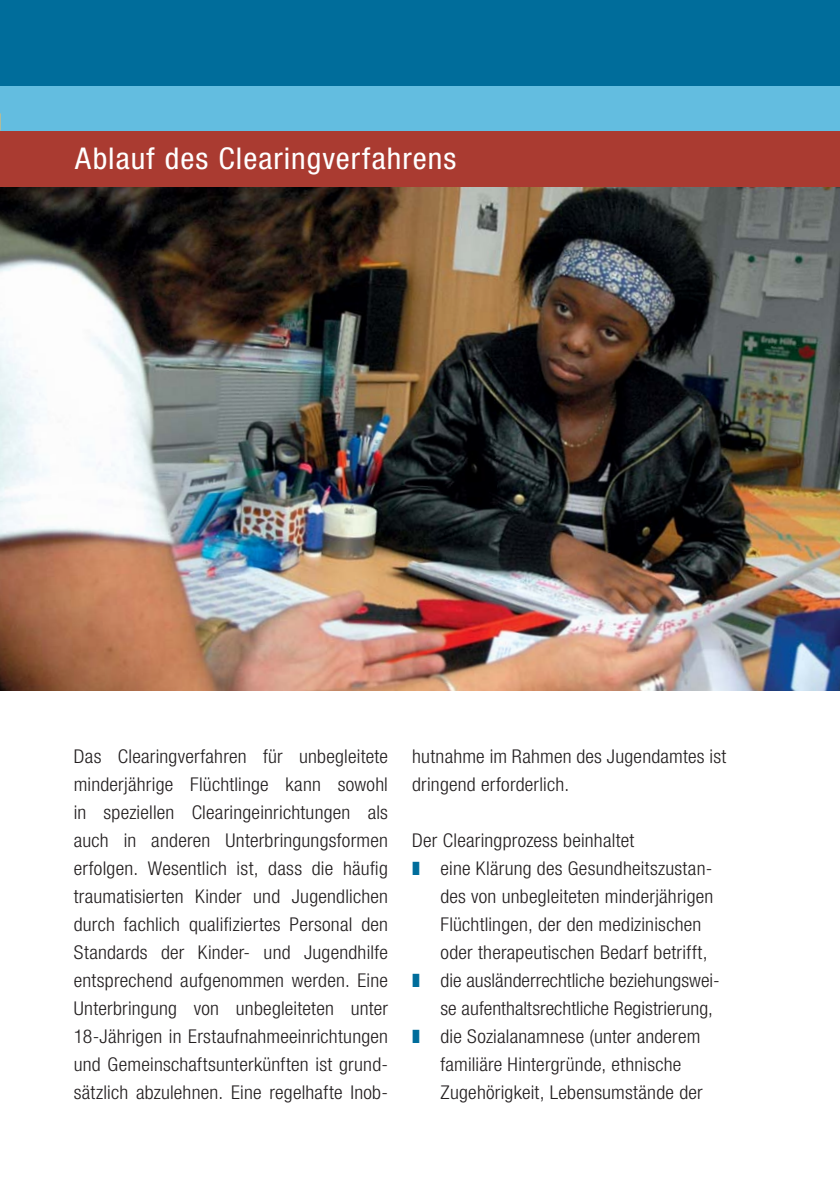
<style>
.page{position:relative;width:840px;height:1191px;background:#fff}
.page>*{position:absolute;margin:0;border:0;box-sizing:border-box;transform-origin:0 0}
.t1{font:condensed 30px "Helvetica Neue LT Com";letter-spacing:.035em;color:#fff;scale:1.05 1}
.t2{font:300 condensed 19px/28px "Helvetica Neue LT Com";letter-spacing:.01em;color:#231f20;text-align:justify;scale:1.05 1}
.t3{font:300 condensed 19px "Helvetica Neue LT";letter-spacing:.01em;color:#231f20;scale:1.05 1}
.s1{color:#006d9b}
</style>
<div class="page">
<img style="left:0;top:187px;width:839px;height:503px">
<div style="left:0;top:130px;width:839px;height:57px;background:#aa3b31"></div>
<div style="left:0;top:0;width:839px;height:130px;background:#63bde0"></div>
<div style="left:0;top:0;width:839px;height:85px;background:#006d9b"></div>
<h1 class="t1" style="left:75px;top:147px;width:364px">Ablauf des Clearingverfahrens</h1>
<p class="t2" style="left:74px;top:743px;width:301px">Das Clearingverfahren für unbegleitete minderjährige Flüchtlinge kann sowohl in speziellen Clearingeinrichtungen als auch in anderen Unterbringungsformen erfolgen. Wesentlich ist, dass die häufig traumatisierten Kinder und Jugendlichen durch fachlich qualifiziertes Personal den Standards der Kinder- und Jugendhilfe entsprechend aufgenommen werden. Eine Unterbringung von unbegleiteten unter 18-Jährigen in Erstaufnahmeeinrichtungen und Gemeinschaftsunterkünften ist grund&shy;sätzlich abzulehnen. Eine regelhafte Inob-</p>
<p class="t2" style="left:412px;top:743px;width:300px">hutnahme im Rahmen des Jugendamtes ist dringend erforderlich.</p>
<p class="t2" style="left:412px;top:827px;width:213px">Der Clearingprozess beinhaltet</p>
<p class="t3" style="left:412px;top:861px;width:287px"><span class="s1">❚</span> eine Klärung des Gesundheitszustan-</p>
<p class="t3" style="left:440px;top:889px;width:261px">des von unbegleiteten minderjährigen</p>
<p class="t3" style="left:440px;top:917px;width:250px">Flüchtlingen, der den medizinischen</p>
<p class="t3" style="left:440px;top:945px;width:256px">oder therapeutischen Bedarf betrifft,</p>
<p class="t3" style="left:412px;top:973px;width:294px"><span class="s1">❚</span> die ausländerrechtliche beziehungswei-</p>
<p class="t3" style="left:440px;top:1001px;width:261px">se aufenthaltsrechtliche Registrierung,</p>
<p class="t3" style="left:412px;top:1029px;width:276px"><span class="s1">❚</span> die Sozialanamnese (unter anderem</p>
<p class="t3" style="left:440px;top:1057px;width:231px">familiäre Hintergründe, ethnische</p>
<p class="t3" style="left:440px;top:1085px;width:251px">Zugehörigkeit, Lebensumstände der</p>
</div>
